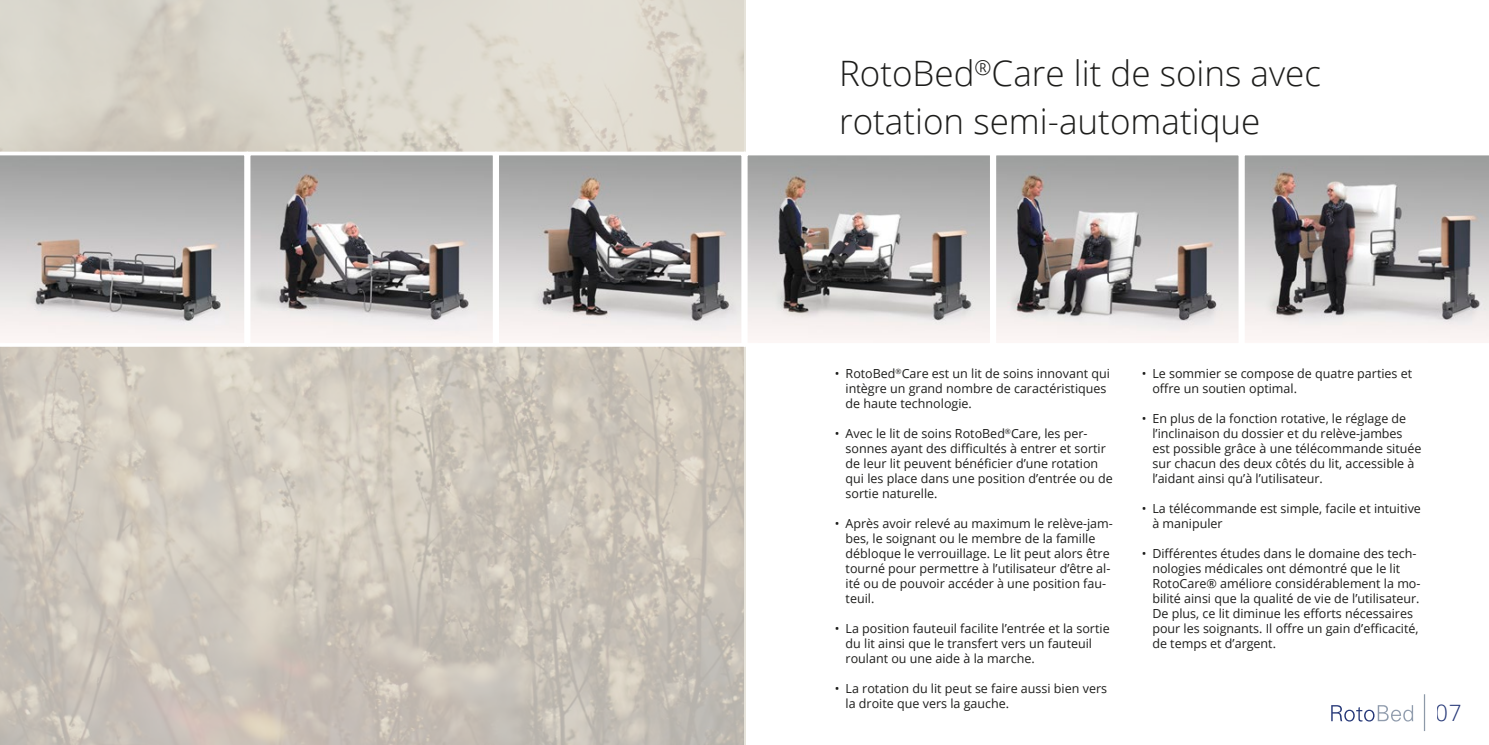
<style>
.page{position:relative;width:1489px;height:745px;background:#fff}
.page>*{position:absolute;margin:0;border:0;box-sizing:border-box;transform-origin:0 0}
.t1{font:300 35px/48px "Open Sans";color:#1d1d1b}
.t2{font:300 22.5px "Open Sans";color:#253777}
.t3{font:12.5px/15px "Open Sans";color:#1d1d1b}
</style>
<div class="page">
<img style="left:0;top:0;width:743px;height:744px">
<svg style="left:1331px;top:705px;width:81px;height:16px"></svg>
<hr style="left:1423px;top:693px;width:1px;height:37px;background:#8d99a8">
<svg style="left:0;top:151px;width:247px;height:195px"></svg>
<img style="left:500px;top:156px;width:240px;height:185px">
<div style="left:495px;top:151px;width:250px;height:195px;border:4px solid #fff"></div>
<img style="left:748px;top:156px;width:240px;height:185px">
<div style="left:743px;top:151px;width:250px;height:195px;border:4px solid #fff"></div>
<img style="left:252px;top:156px;width:239px;height:185px">
<div style="left:247px;top:151px;width:249px;height:195px;border:4px solid #fff"></div>
<img style="left:997px;top:156px;width:240px;height:185px">
<div style="left:992px;top:151px;width:250px;height:195px;border:4px solid #fff"></div>
<svg style="left:1240px;top:151px;width:248px;height:195px"></svg>
<h1 class="t1" style="left:839px;top:48px;width:483px">RotoBed<sup>®</sup>Care lit de soins avec rotation semi-automatique</h1>
<p class="t3" style="left:845px;top:365px;width:266px;text-indent:-11px">• RotoBed<sup>®</sup>Care est un lit de soins innovant qui intègre un grand nombre de caractéristiques de haute technologie.</p>
<p class="t3" style="left:845px;top:425px;width:269px;text-indent:-11px">• Avec le lit de soins RotoBed<sup>®</sup>Care, les per&shy;sonnes ayant des difficultés à entrer et sortir de leur lit peuvent bénéficier d’une rotation qui les place dans une position d’entrée ou de sortie naturelle.</p>
<p class="t3" style="left:845px;top:515px;width:269px;text-indent:-11px">• Après avoir relevé au maximum le relève-jam&shy;bes, le soignant ou le membre de la famille débloque le verrouillage. Le lit peut alors être tourné pour permettre à l’utilisateur d’être al&shy;ité ou de pouvoir accéder à une position fau&shy;teuil.</p>
<p class="t3" style="left:845px;top:620px;width:265px;text-indent:-11px">• La position fauteuil facilite l’entrée et la sortie du lit ainsi que le transfert vers un fauteuil roulant ou une aide à la marche.</p>
<p class="t3" style="left:845px;top:680px;width:263px;text-indent:-11px">• La rotation du lit peut se faire aussi bien vers la droite que vers la gauche.</p>
<p class="t3" style="left:1152px;top:365px;width:261px;text-indent:-11px">• Le sommier se compose de quatre parties et offre un soutien optimal.</p>
<p class="t3" style="left:1152px;top:410px;width:271px;text-indent:-11px">• En plus de la fonction rotative, le réglage de l’inclinaison du dossier et du relève-jambes est possible grâce à une télécommande située sur chacun des deux côtés du lit, accessible à l’aidant ainsi qu’à l’utilisateur.</p>
<p class="t3" style="left:1152px;top:500px;width:270px;text-indent:-11px">• La télécommande est simple, facile et intuitive à manipuler</p>
<p class="t3" style="left:1152px;top:545px;width:270px;text-indent:-11px">• Différentes études dans le domaine des tech&shy;nologies médicales ont démontré que le lit RotoCare® améliore considérablement la mo&shy;bilité ainsi que la qualité de vie de l’utilisateur.<br>De plus, ce lit diminue les efforts nécessaires pour les soignants. Il offre un gain d’efficacité, de temps et d’argent.</p>
<h2 class="t2" style="left:1435px;top:697px;width:27px">07</h2>
</div>
